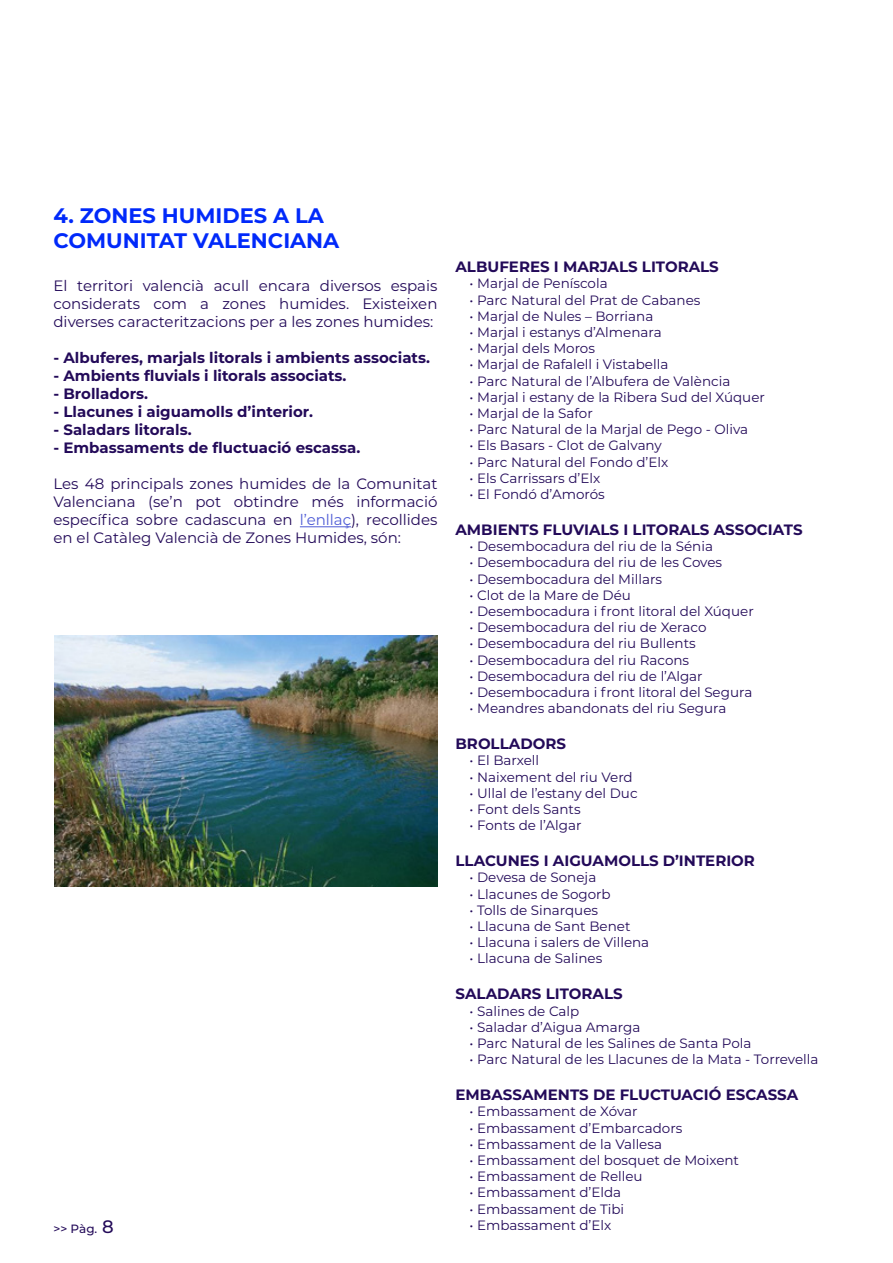
<style>
.page{position:relative;width:893px;height:1263px;background:#fff}
.page>*{position:absolute;margin:0;border:0;box-sizing:border-box;transform-origin:0 0}
.t1{font:700 21px/25.2px "Montserrat";color:#0029fa}
.t2{font:700 15px "Montserrat";color:#230a59}
.t3{font:15px/18px "Montserrat";color:#230a59;text-align:justify}
.t4{font:13.5px "Montserrat";color:#230a59}
.t5{font:500 12px "Montserrat";color:#230a59}
.s1{color:#4f5cd6}
.s2{font-size:18px}
</style>
<div class="page">
<hr style="left:300px;top:526px;width:51px;height:1px;background:#4f5cd6">
<img style="left:55px;top:635px;width:382px;height:252px">
<h1 class="t1" style="left:53px;top:202px;width:287px">4. ZONES HUMIDES A LA<br>COMUNITAT VALENCIANA</h1>
<p class="t3" style="left:53px;top:276px;width:386px">El territori valencià acull encara diversos espais considerats com a zones humides. Existeixen diverses caracteritzacions per a les zones humides:</p>
<p class="t2" style="left:53px;top:347px;width:378px">- Albuferes, marjals litorals i ambients associats.</p>
<p class="t2" style="left:53px;top:365px;width:295px">- Ambients fluvials i litorals associats.</p>
<p class="t2" style="left:53px;top:383px;width:96px">- Brolladors.</p>
<p class="t2" style="left:53px;top:401px;width:261px">- Llacunes i aiguamolls d’interior.</p>
<p class="t2" style="left:53px;top:419px;width:140px">- Saladars litorals.</p>
<p class="t2" style="left:53px;top:437px;width:308px">- Embassaments de fluctuació escassa.</p>
<p class="t3" style="left:53px;top:474px;width:386px">Les 48 principals zones humides de la Comunitat Valenciana (se’n pot obtindre més informació específica sobre cadascuna en <span class="s1">l’enllaç</span>), recollides en el Catàleg Valencià de Zones Humides, són:</p>
<p class="t5" style="left:53px;top:1220px;width:62px">&gt;&gt; Pàg. <span class="s2">8</span></p>
<p class="t2" style="left:455px;top:256px;width:265px">ALBUFERES I MARJALS LITORALS</p>
<p class="t4" style="left:470px;top:274px;width:140px">• Marjal de Peníscola</p>
<p class="t4" style="left:470px;top:290px;width:232px">• Parc Natural del Prat de Cabanes</p>
<p class="t4" style="left:470px;top:307px;width:185px">• Marjal de Nules – Borriana</p>
<p class="t4" style="left:470px;top:323px;width:194px">• Marjal i estanys d’Almenara</p>
<p class="t4" style="left:470px;top:339px;width:127px">• Marjal dels Moros</p>
<p class="t4" style="left:470px;top:355px;width:200px">• Marjal de Rafalell i Vistabella</p>
<p class="t4" style="left:470px;top:371px;width:262px">• Parc Natural de l’Albufera de València</p>
<p class="t4" style="left:470px;top:388px;width:297px">• Marjal i estany de la Ribera Sud del Xúquer</p>
<p class="t4" style="left:470px;top:404px;width:125px">• Marjal de la Safor</p>
<p class="t4" style="left:470px;top:420px;width:280px">• Parc Natural de la Marjal de Pego - Oliva</p>
<p class="t4" style="left:470px;top:436px;width:194px">• Els Basars - Clot de Galvany</p>
<p class="t4" style="left:470px;top:452px;width:200px">• Parc Natural del Fondo d’Elx</p>
<p class="t4" style="left:470px;top:469px;width:132px">• Els Carrissars d’Elx</p>
<p class="t4" style="left:470px;top:485px;width:137px">• El Fondó d’Amorós</p>
<p class="t2" style="left:455px;top:519px;width:349px">AMBIENTS FLUVIALS I LITORALS ASSOCIATS</p>
<p class="t4" style="left:470px;top:537px;width:245px">• Desembocadura del riu de la Sénia</p>
<p class="t4" style="left:470px;top:553px;width:254px">• Desembocadura del riu de les Coves</p>
<p class="t4" style="left:470px;top:569px;width:194px">• Desembocadura del Millars</p>
<p class="t4" style="left:470px;top:586px;width:163px">• Clot de la Mare de Déu</p>
<p class="t4" style="left:470px;top:602px;width:286px">• Desembocadura i front litoral del Xúquer</p>
<p class="t4" style="left:470px;top:618px;width:238px">• Desembocadura del riu de Xeraco</p>
<p class="t4" style="left:470px;top:634px;width:228px">• Desembocadura del riu Bullents</p>
<p class="t4" style="left:470px;top:650px;width:221px">• Desembocadura del riu Racons</p>
<p class="t4" style="left:470px;top:667px;width:235px">• Desembocadura del riu de l’Algar</p>
<p class="t4" style="left:470px;top:683px;width:284px">• Desembocadura i front litoral del Segura</p>
<p class="t4" style="left:470px;top:699px;width:258px">• Meandres abandonats del riu Segura</p>
<p class="t2" style="left:455px;top:733px;width:112px">BROLLADORS</p>
<p class="t4" style="left:470px;top:751px;width:71px">• El Barxell</p>
<p class="t4" style="left:470px;top:767px;width:165px">• Naixement del riu Verd</p>
<p class="t4" style="left:470px;top:784px;width:169px">• Ullal de l’estany del Duc</p>
<p class="t4" style="left:470px;top:800px;width:113px">• Font dels Sants</p>
<p class="t4" style="left:470px;top:816px;width:113px">• Fonts de l’Algar</p>
<p class="t2" style="left:455px;top:850px;width:301px">LLACUNES I AIGUAMOLLS D’INTERIOR</p>
<p class="t4" style="left:470px;top:868px;width:128px">• Devesa de Soneja</p>
<p class="t4" style="left:470px;top:884px;width:143px">• Llacunes de Sogorb</p>
<p class="t4" style="left:470px;top:901px;width:130px">• Tolls de Sinarques</p>
<p class="t4" style="left:470px;top:917px;width:162px">• Llacuna de Sant Benet</p>
<p class="t4" style="left:470px;top:933px;width:181px">• Llacuna i salers de Villena</p>
<p class="t4" style="left:470px;top:949px;width:134px">• Llacuna de Salines</p>
<p class="t2" style="left:455px;top:983px;width:169px">SALADARS LITORALS</p>
<p class="t4" style="left:470px;top:1001px;width:111px">• Salines de Calp</p>
<p class="t4" style="left:470px;top:1018px;width:172px">• Saladar d’Aigua Amarga</p>
<p class="t4" style="left:470px;top:1034px;width:283px">• Parc Natural de les Salines de Santa Pola</p>
<p class="t4" style="left:470px;top:1050px;width:350px">• Parc Natural de les Llacunes de la Mata - Torrevella</p>
<p class="t2" style="left:455px;top:1084px;width:344px">EMBASSAMENTS DE FLUCTUACIÓ ESCASSA</p>
<p class="t4" style="left:470px;top:1102px;width:169px">• Embassament de Xóvar</p>
<p class="t4" style="left:470px;top:1118px;width:214px">• Embassament d’Embarcadors</p>
<p class="t4" style="left:470px;top:1135px;width:194px">• Embassament de la Vallesa</p>
<p class="t4" style="left:470px;top:1151px;width:271px">• Embassament del bosquet de Moixent</p>
<p class="t4" style="left:470px;top:1167px;width:175px">• Embassament de Relleu</p>
<p class="t4" style="left:470px;top:1183px;width:153px">• Embassament d’Elda</p>
<p class="t4" style="left:470px;top:1199px;width:156px">• Embassament de Tibi</p>
<p class="t4" style="left:470px;top:1216px;width:143px">• Embassament d’Elx</p>
</div>
